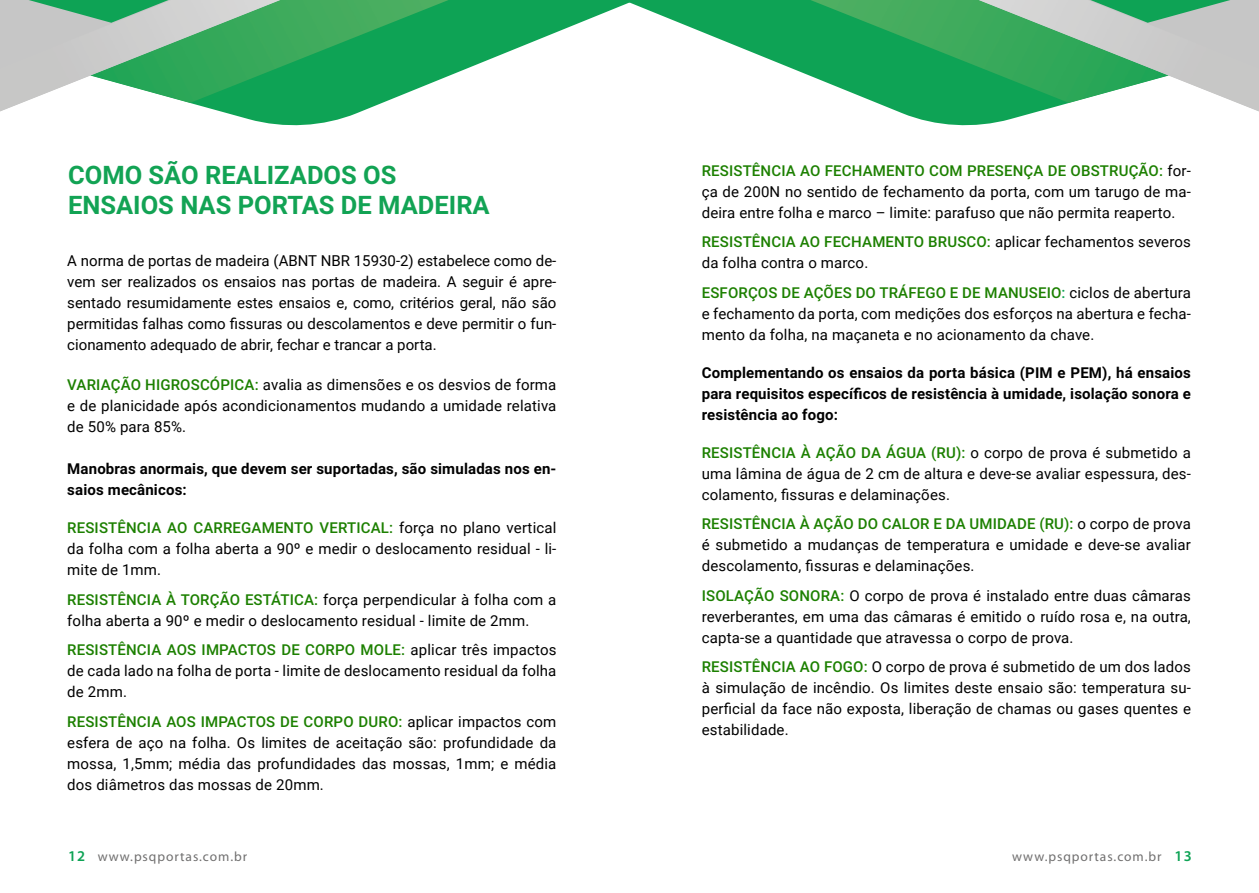
<style>
.page{position:relative;width:1259px;height:893px;background:#fff}
.page>*{position:absolute;margin:0;border:0;box-sizing:border-box;transform-origin:0 0}
.t1{font:700 25.5px/30.6px "Roboto";color:#12a354}
.t2{font:15px/21px "Roboto";letter-spacing:.01em;color:#000;text-align:justify}
.t3{font:700 15px/21px "Roboto";letter-spacing:.01em;color:#000}
.t4{font:13.5px "Myriad Pro";letter-spacing:.07em;color:#706f6f}
.s1{font-weight:500;color:#1c8000}
.s2{font-weight:500;color:#12a354}
.s3{font-weight:600;font-size:15px;color:#0ea355}
</style>
<div class="page">
<svg style="left:629px;top:0;width:411px;height:126px"></svg>
<svg style="left:740px;top:0;width:519px;height:111px"></svg>
<svg style="left:219px;top:0;width:410px;height:126px"></svg>
<svg style="left:0;top:0;width:518px;height:111px;background:#6cbc8d"></svg>
<h1 class="t1" style="left:68px;top:158px;width:423px">COMO SÃO REALIZADOS OS<br>ENSAIOS NAS PORTAS DE MADEIRA</h1>
<p class="t2" style="left:67px;top:250px;width:490px">A norma de portas de madeira (ABNT NBR 15930-2) estabelece como de&shy;vem ser realizados os ensaios nas portas de madeira. A seguir é apre&shy;sentado resumidamente estes ensaios e, como, critérios geral, não são permitidas falhas como fissuras ou descolamentos e deve permitir o fun&shy;cionamento adequado de abrir, fechar e trancar a porta.</p>
<p class="t2" style="left:67px;top:373px;width:491px"><span class="s1">VARIAÇÃO HIGROSCÓPICA:</span> avalia as dimensões e os desvios de forma e de planicidade após acondicionamentos mudando a umidade relativa de 50% para 85%.</p>
<p class="t3" style="left:67px;top:458px;width:490px">Manobras anormais, que devem ser suportadas, são simuladas nos en&shy;saios mecânicos:</p>
<p class="t2" style="left:67px;top:517px;width:491px"><span class="s1">RESISTÊNCIA AO CARREGAMENTO VERTICAL:</span> força no plano vertical da folha com a folha aberta a 90º e medir o deslocamento residual - li&shy;mite de 1mm.</p>
<p class="t2" style="left:67px;top:588px;width:490px"><span class="s1">RESISTÊNCIA À TORÇÃO ESTÁTICA:</span> força perpendicular à folha com a folha aberta a 90º e medir o deslocamento residual - limite de 2mm.</p>
<p class="t2" style="left:67px;top:639px;width:491px"><span class="s1">RESISTÊNCIA AOS IMPACTOS DE CORPO MOLE:</span> aplicar três impactos de cada lado na folha de porta - limite de deslocamento residual da folha de 2mm.</p>
<p class="t2" style="left:67px;top:710px;width:491px"><span class="s1">RESISTÊNCIA AOS IMPACTOS DE CORPO DURO:</span> aplicar impactos com esfera de aço na folha. Os limites de aceitação são: profundidade da mossa, 1,5mm; média das profundidades das mossas, 1mm; e média dos diâmetros das mossas de 20mm.</p>
<p class="t2" style="left:702px;top:159px;width:490px"><span class="s1">RESISTÊNCIA AO FECHAMENTO COM PRESENÇA DE OBSTRUÇÃO:</span> for&shy;ça de 200N no sentido de fechamento da porta, com um tarugo de ma&shy;deira entre folha e marco – limite: parafuso que não permita reaperto.</p>
<p class="t2" style="left:702px;top:231px;width:490px"><span class="s1">RESISTÊNCIA AO FECHAMENTO BRUSCO:</span> aplicar fechamentos severos da folha contra o marco.</p>
<p class="t2" style="left:702px;top:281px;width:490px"><span class="s1">ESFORÇOS DE AÇÕES DO TRÁFEGO E DE MANUSEIO</span><span class="s2">:</span> ciclos de abertura e fechamento da porta, com medições dos esforços na abertura e fecha&shy;mento da folha, na maçaneta e no acionamento da chave.</p>
<p class="t3" style="left:702px;top:361px;width:490px;text-align:justify">Complementando os ensaios da porta básica (PIM e PEM), há ensaios para requisitos específicos de resistência à umidade, isolação sonora e resistência ao fogo:</p>
<p class="t2" style="left:702px;top:442px;width:491px"><span class="s1">RESISTÊNCIA À AÇÃO DA ÁGUA (RU):</span> o corpo de prova é submetido a uma lâmina de água de 2 cm de altura e deve-se avaliar espessura, des&shy;colamento, fissuras e delaminações.</p>
<p class="t2" style="left:702px;top:513px;width:491px"><span class="s1">RESISTÊNCIA À AÇÃO DO CALOR E DA UMIDADE (RU):</span> o corpo de prova é submetido a mudanças de temperatura e umidade e deve-se avaliar descolamento, fissuras e delaminações.</p>
<p class="t2" style="left:702px;top:585px;width:490px"><span class="s1">ISOLAÇÃO SONORA:</span> O corpo de prova é instalado entre duas câmaras reverberantes, em uma das câmaras é emitido o ruído rosa e, na outra, capta-se a quantidade que atravessa o corpo de prova.</p>
<p class="t2" style="left:702px;top:656px;width:491px"><span class="s1">RESISTÊNCIA AO FOGO:</span> O corpo de prova é submetido de um dos lados à simulação de incêndio. Os limites deste ensaio são: temperatura su&shy;perficial da face não exposta, liberação de chamas ou gases quentes e estabilidade.</p>
<p class="t4" style="left:68px;top:848px;width:181px"><span class="s3">12</span> www.psqportas.com.br</p>
<p class="t4" style="left:1012px;top:848px;width:181px">www.psqportas.com.br <span class="s3">13</span></p>
</div>
